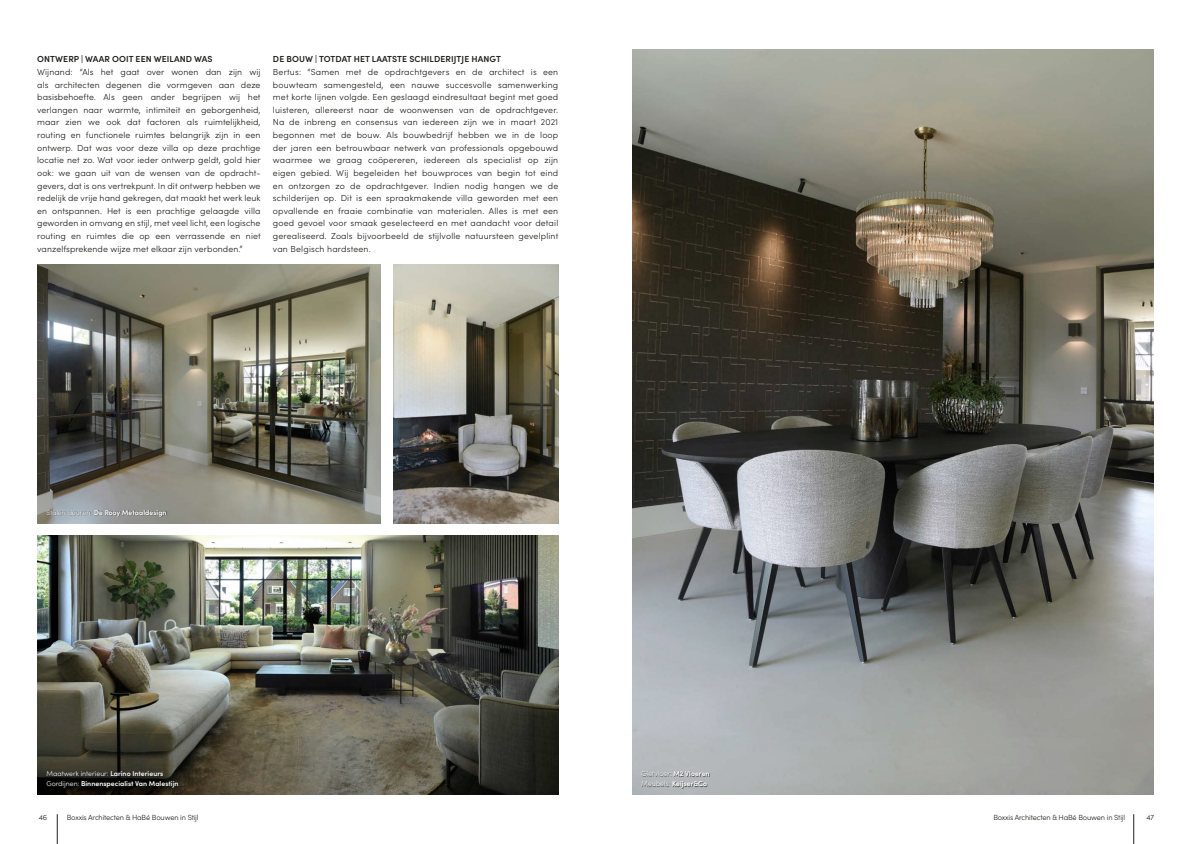
<style>
.page{position:relative;width:1191px;height:844px;background:#fff}
.page>*{position:absolute;margin:0;border:0;box-sizing:border-box;transform-origin:0 0}
.t1{font:300 8.75px/12.6px "Sofia Pro";letter-spacing:.01em;color:#1d1d1b;text-align:justify}
.t2{font:600 8.75px "Sofia Pro";letter-spacing:.01em;color:#1d1d1b}
.t3{font:300 7.44px "Sofia Pro";letter-spacing:-.02em;color:#1d1d1b}
.t4{font:600 7px/9.6px "Sofia Pro";color:#fff}
.s1{font-weight:300}
</style>
<div class="page">
<svg style="left:57px;top:814px;width:1px;height:29px"></svg>
<img style="left:37px;top:264px;width:343px;height:259px">
<img style="left:393px;top:264px;width:165px;height:259px">
<img style="left:37px;top:535px;width:521px;height:259px">
<div style="left:47px;top:771px;width:132px;height:17px;background:#1d1d1b;opacity:.7"></div>
<div style="left:47px;top:509px;width:120px;height:8px;background:#1d1d1b;opacity:.7"></div>
<svg style="left:1133px;top:814px;width:1px;height:29px"></svg>
<img style="left:632px;top:50px;width:521px;height:744px">
<div style="left:642px;top:771px;width:68px;height:17px;background:#1d1d1b;opacity:.7"></div>
<p class="t2" style="left:37px;top:53px;width:177px">ONTWERP | WAAR OOIT EEN WEILAND WAS</p>
<p class="t1" style="left:37px;top:65px;width:225px">Wijnand: “Als het gaat over wonen dan zijn wij als architecten degenen die vormgeven aan deze basisbehoefte. Als geen ander begrijpen wij het verlangen naar warmte, intimiteit en geborgenheid, maar zien we ook dat factoren als ruimtelijkheid, routing en functionele ruimtes belangrijk zijn in een ontwerp. Dat was voor deze villa op deze prachtige locatie net zo. Wat voor ieder ontwerp geldt, gold hier ook: we gaan uit van de wensen van de opdracht&shy;gevers, dat is ons vertrekpunt. In dit ontwerp hebben we redelijk de vrije hand gekregen, dat maakt het werk leuk en ontspannen. Het is een prachtige gelaagde villa geworden in omvang en stijl, met veel licht, een logische routing en ruimtes die op een verrassende en niet vanzelfsprekende wijze met elkaar zijn verbonden.”</p>
<p class="t2" style="left:273px;top:53px;width:229px">DE BOUW | TOTDAT HET LAATSTE SCHILDERIJTJE HANGT</p>
<p class="t1" style="left:273px;top:65px;width:287px">Bertus: “Samen met de opdrachtgevers en de architect is een bouwteam samengesteld, een nauwe succesvolle samenwerking met korte lijnen volgde. Een geslaagd eindresultaat begint met goed luisteren, allereerst naar de woonwensen van de opdrachtgever.<br>Na de inbreng en consensus van iedereen zijn we in maart 2021 begonnen met de bouw. Als bouwbedrijf hebben we in de loop der jaren een betrouwbaar netwerk van professionals opgebouwd waarmee we graag coöpereren, iedereen als specialist op zijn eigen gebied. Wij begeleiden het bouwproces van begin tot eind en ontzorgen zo de opdrachtgever. Indien nodig hangen we de schilderijen op. Dit is een spraakmakende villa geworden met een opvallende en fraaie combinatie van materialen. Alles is met een goed gevoel voor smaak geselecteerd en met aandacht voor detail gerealiseerd. Zoals bijvoorbeeld de stijlvolle natuursteen gevelplint van Belgisch hardsteen.</p>
<p class="t4" style="left:46px;top:506px;width:122px"><span class="s1">Stalen deuren:</span> De Rooy Metaaldesign</p>
<p class="t4" style="left:46px;top:768px;width:134px"><span class="s1">Maatwerk interieur:</span> Larino Interieurs<br><span class="s1">Gordijnen:</span> Binnenspecialist Van Malestijn</p>
<p class="t4" style="left:641px;top:768px;width:70px"><span class="s1">Gietvloer:</span> M2 Vloeren<br><span class="s1">Meubels:</span> Keijser&amp;Co</p>
<p class="t3" style="left:39px;top:811px;width:10px">46</p>
<p class="t3" style="left:67px;top:811px;width:133px">Boxxis Architecten &amp; HaBé Bouwen in Stijl</p>
<p class="t3" style="left:993px;top:811px;width:133px">Boxxis Architecten &amp; HaBé Bouwen in Stijl</p>
<p class="t3" style="left:1146px;top:811px;width:9px">47</p>
</div>
